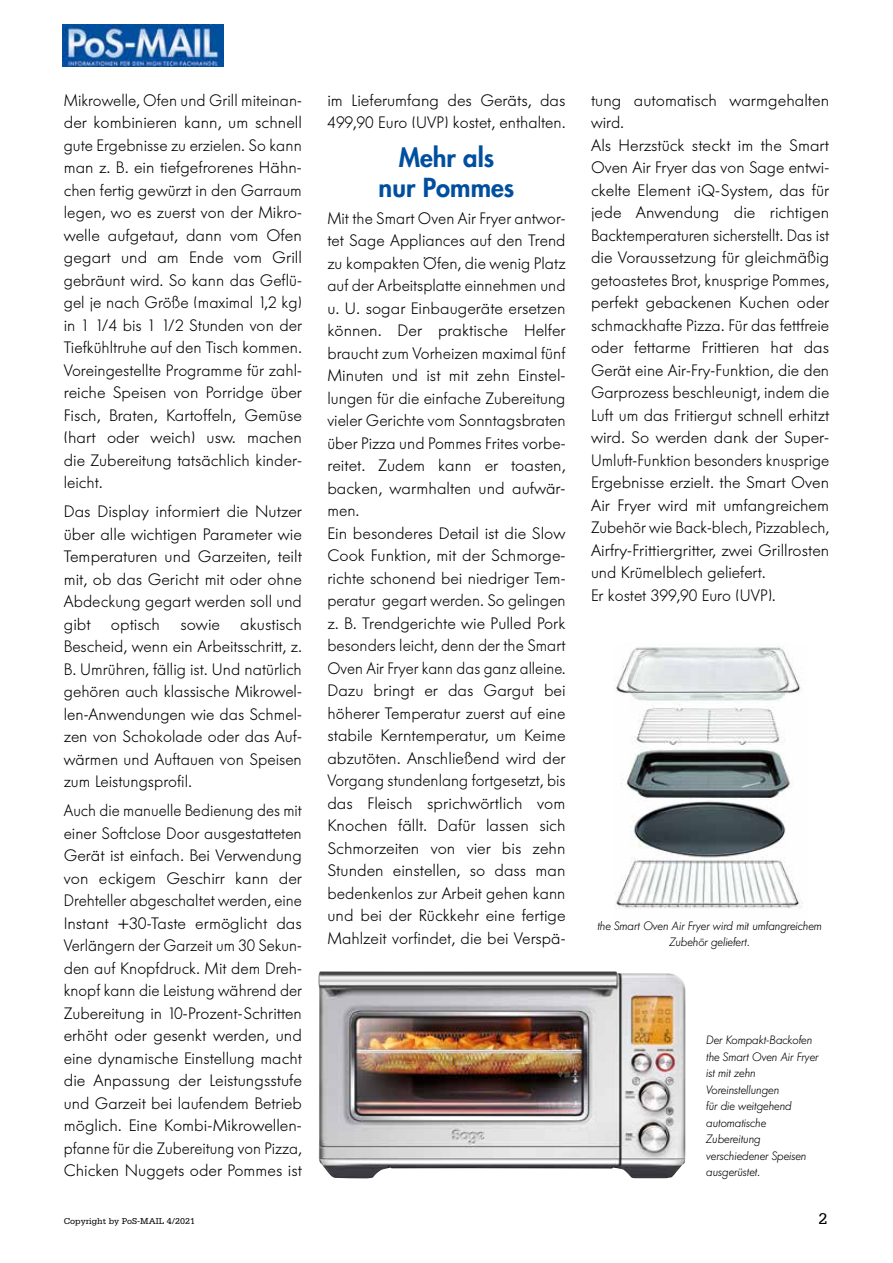
<style>
.page{position:relative;width:893px;height:1263px;background:#fff}
.page>*{position:absolute;margin:0;border:0;box-sizing:border-box;transform-origin:0 0}
.t1{font:800 25.5px/30px "Futura";color:#004f9f;text-align:center}
.t2{font:300 16.5px/22.5px "Futura BQ";color:#000}
.t3{font:300 16.5px/22.5px "Futura BQ";color:#000;text-align:justify;scale:.96 1}
.t4{font:16.5px "Serifa";color:#000}
.t5{font:italic 300 12px/16.5px "Futura BQ";color:#000}
.t6{font:9px "Serifa";color:#000}
</style>
<div class="page">
<img style="left:63px;top:25px;width:160px;height:42px">
<img style="left:614px;top:646px;width:189px;height:263px">
<img style="left:318px;top:971px;width:368px;height:207px">
<p class="t2" style="left:64px;top:89px;width:240px;text-align:justify">Mikrowelle, Ofen und Grill miteinan&shy;der kombinieren kann, um schnell gute Ergebnisse zu erzielen. So kann man z. B. ein tiefgefrorenes Hähn&shy;chen fertig gewürzt in den Garraum legen, wo es zuerst von der Mikro&shy;welle aufgetaut, dann vom Ofen gegart und am Ende vom Grill gebräunt wird. So kann das Geflü&shy;gel je nach Größe (maximal 1,2 kg) in 1 1/4 bis 1 1/2 Stunden von der Tiefkühltruhe auf den Tisch kommen.<br>Voreingestellte Programme für zahl&shy;reiche Speisen von Porridge über Fisch, Braten, Kartoffeln, Gemüse (hart oder weich) usw. machen die Zubereitung tatsächlich kinder&shy;leicht.</p>
<p class="t2" style="left:64px;top:500px;width:240px;text-align:justify">Das Display informiert die Nutzer über alle wichtigen Parameter wie Temperaturen und Garzeiten, teilt mit, ob das Gericht mit oder ohne Abdeckung gegart werden soll und gibt optisch sowie akustisch Bescheid, wenn ein Arbeitsschritt, z.<br>B. Umrühren, fällig ist. Und natürlich gehören auch klassische Mikrowel&shy;len-Anwendungen wie das Schmel&shy;zen von Schokolade oder das Auf&shy;wärmen und Auftauen von Speisen zum Leistungsprofil.</p>
<p class="t3" style="left:64px;top:799px;width:250px">Auch die manuelle Bedienung des mit einer Softclose Door ausgestatteten Gerät ist einfach. Bei Verwendung von eckigem Geschirr kann der Drehteller abgeschaltet werden, eine Instant +30-Taste ermöglicht das Verlängern der Garzeit um 30 Sekun&shy;den auf Knopfdruck. Mit dem Dreh&shy;knopf kann die Leistung während der Zubereitung in 10-Prozent-Schritten erhöht oder gesenkt werden, und eine dynamische Einstellung macht die Anpassung der Leistungsstufe und Garzeit bei laufendem Betrieb möglich. Eine Kombi-Mikrowellen&shy;pfanne für die Zubereitung von Pizza, Chicken Nuggets oder Pommes ist</p>
<p class="t6" style="left:64px;top:1216px;width:133px">Copyright by PoS-MAIL 4/2021</p>
<p class="t4" style="left:818px;top:1210px;width:11px">2</p>
<p class="t2" style="left:327px;top:89px;width:240px">im Lieferumfang des Geräts, das<br>499,90 Euro (UVP) kostet, enthalten.</p>
<h1 class="t1" style="left:379px;top:142px;width:137px">Mehr als nur Pommes</h1>
<p class="t2" style="left:327px;top:207px;width:240px">Mit the Smart Oven Air Fryer antwor&shy;tet Sage Appliances auf den Trend zu kompakten Öfen, die wenig Platz auf der Arbeitsplatte einnehmen und u. U. sogar Einbaugeräte ersetzen können. Der praktische Helfer braucht zum Vorheizen maximal fünf Minuten und ist mit zehn Einstel&shy;lungen für die einfache Zubereitung vieler Gerichte vom Sonntagsbraten über Pizza und Pommes Frites vorbe&shy;reitet. Zudem kann er toasten, backen, warmhalten und aufwär&shy;men.<br>Ein besonderes Detail ist die Slow Cook Funktion, mit der Schmorge&shy;richte schonend bei niedriger Tem&shy;peratur gegart werden. So gelingen z. B. Trendgerichte wie Pulled Pork besonders leicht, denn der the Smart Oven Air Fryer kann das ganz alleine.<br>Dazu bringt er das Gargut bei höherer Temperatur zuerst auf eine stabile Kerntemperatur, um Keime abzutöten. Anschließend wird der Vorgang stundenlang fortgesetzt, bis das Fleisch sprichwörtlich vom Knochen fällt. Dafür lassen sich Schmorzeiten von vier bis zehn Stunden einstellen, so dass man bedenkenlos zur Arbeit gehen kann und bei der Rückkehr eine fertige Mahlzeit vorfindet, die bei Verspä-</p>
<p class="t2" style="left:591px;top:89px;width:240px">tung automatisch warmgehalten wird.<br>Als Herzstück steckt im the Smart Oven Air Fryer das von Sage entwi&shy;ckelte Element iQ-System, das für jede Anwendung die richtigen Backtemperaturen sicherstellt. Das ist die Voraussetzung für gleichmäßig getoastetes Brot, knusprige Pommes, perfekt gebackenen Kuchen oder schmackhafte Pizza. Für das fettfreie oder fettarme Frittieren hat das Gerät eine Air-Fry-Funktion, die den Garprozess beschleunigt, indem die Luft um das Fritiergut schnell erhitzt wird. So werden dank der Super-Umluft-Funktion besonders knusprige Ergebnisse erzielt. the Smart Oven Air Fryer wird mit umfangreichem Zubehör wie Back-blech, Pizzablech, Airfry-Frittiergritter, zwei Grillrosten und Krümelblech geliefert.<br>Er kostet 399,90 Euro (UVP).</p>
<p class="t5" style="left:597px;top:917px;width:226px;text-align:center">the Smart Oven Air Fryer wird mit umfangreichem<br>Zubehör geliefert.</p>
<p class="t5" style="left:706px;top:1032px;width:114px">Der Kompakt-Backofen the Smart Oven Air Fryer ist mit zehn<br>Voreinstellungen<br>für die weitgehend automatische<br>Zubereitung verschiedener Speisen ausgerüstet.</p>
</div>
